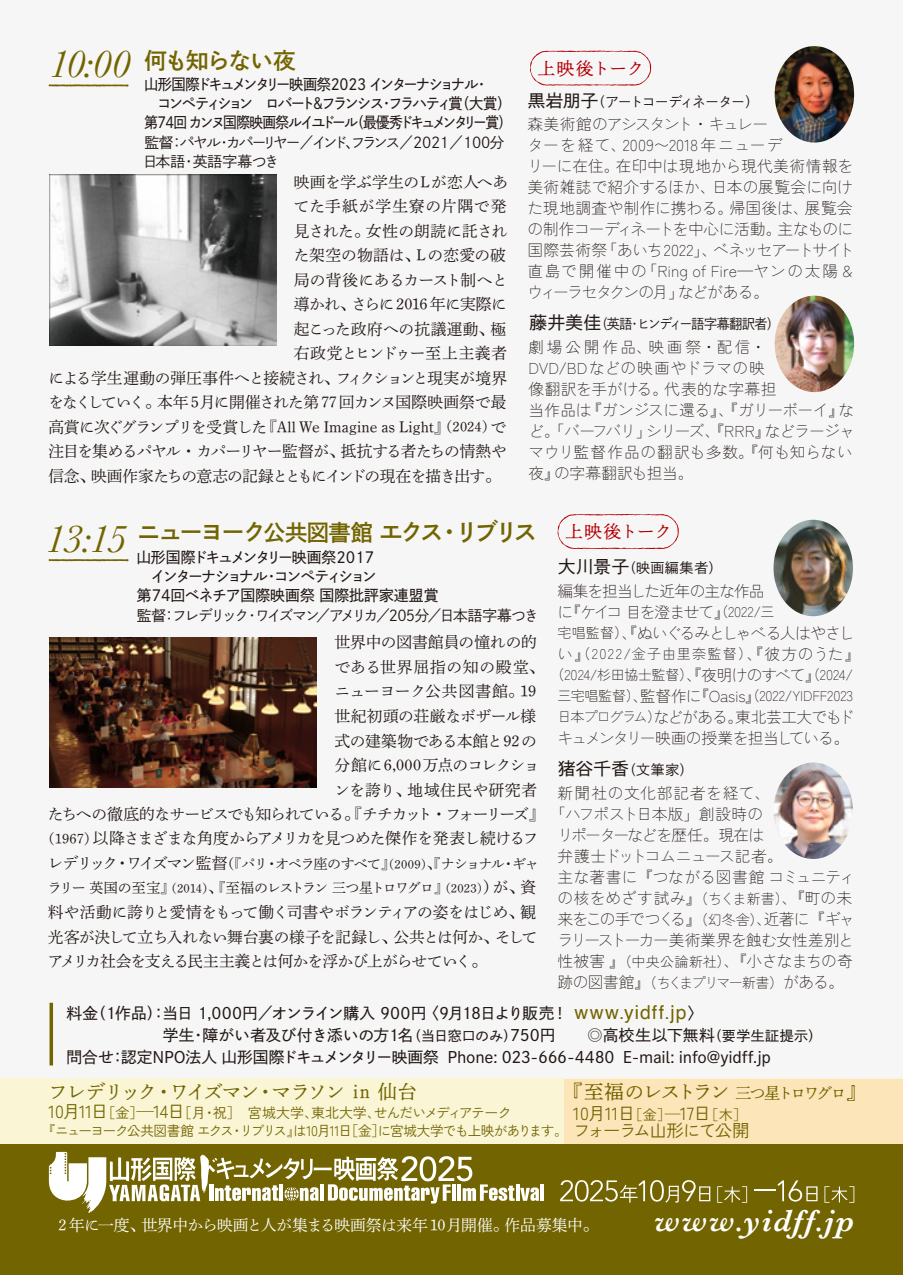
<style>
.page{position:relative;width:903px;height:1275px;background:#f6f6f6}
.page>*{position:absolute;margin:0;border:0;box-sizing:border-box;transform-origin:0 0}
.t1{font:italic 40.25px "Baskerville";letter-spacing:-.065em;color:#726400}
.t2{font:italic 600 31.5px "Baskerville";letter-spacing:.055em;color:#fff}
.t3{font:24.5px "DNP Shuei Go Gin Std B";letter-spacing:-.15em;color:#726400}
.t4{font:22.75px "DNP Shuei Go Gin Std B";letter-spacing:-.07em;color:#726400}
.t5{font:19.25px "DNP Shuei N Min Std L";letter-spacing:-.07em;color:#726400}
.t6{font:19.25px "DNP Shuei N Min Std L";letter-spacing:-.09em;color:#726400}
.t7{font:17.5px/17.5px "Zen Kaku Gothic New";letter-spacing:-.04em;color:#726400}
.t8{font:17.5px "DNP Shuei N Min Std L";letter-spacing:.005em;color:#b60005}
.t9{font:15.75px/24.5px "DNP Shuei Min Pr 6 N L";letter-spacing:-.03em;color:#221815;text-align:justify}
.t10{font:300 15.75px/21px "Zen Kaku Gothic Antique";letter-spacing:-.02em;color:#221815}
.t11{font:300 15.75px/21px "Zen Kaku Gothic Antique";letter-spacing:-.045em;color:#221815}
.t12{font:300 15.75px/21px "Zen Kaku Gothic Antique";color:#221815}
.t13{font:15.75px "DNP Shuei Go Gin Std M";letter-spacing:-.015em;color:#221815}
.t14{font:300 15.75px/21px "Zen Kaku Gothic Antique";letter-spacing:-.07em;color:#221815}
.t15{font:15.75px "DNP Shuei Go Gin Std M";letter-spacing:-.05em;color:#221815}
.t16{font:15.75px "DNP Shuei Min Pr 6 N L";letter-spacing:-.08em;color:#221815}
.t17{font:15.75px "DNP Shuei Min Pr 6 N L";letter-spacing:-.01em;color:#221815}
.t18{font:300 15.75px/21px "Zen Kaku Gothic Antique";letter-spacing:-.055em;color:#221815}
.t19{font:15.75px "DNP Shuei Min Pr 6 N L";color:#221815}
.t20{font:15.75px "DNP Shuei Min Pr 6 N L";letter-spacing:-.02em;color:#fff}
.t21{font:15.75px "DNP Shuei Min Pr 6 N L";letter-spacing:-.06em;color:#221815}
.t22{font:15.75px "DNP Shuei Min Pr 6 N L";letter-spacing:-.05em;color:#221815}
.t23{font:15.75px "DNP Shuei Min Pr 6 N L";letter-spacing:.005em;color:#221815}
.t24{font:15.75px "DNP Shuei Min Pr 6 N L";letter-spacing:.01em;color:#221815}
.t25{font:15.75px "DNP Shuei Min Pr 6 N L";letter-spacing:-.005em;color:#221815}
.t26{font:15.75px "DNP Shuei Min Pr 6 N L";letter-spacing:.04em;color:#221815}
.t27{font:15.75px "DNP Shuei Min Pr 6 N L";letter-spacing:.025em;color:#221815}
.t28{font:15.75px "DNP Shuei Min Pr 6 N L";letter-spacing:.055em;color:#221815}
.t29{font:300 15.75px "Zen Kaku Gothic Antique";letter-spacing:.055em;color:#221815}
.t30{font:15.4px/19.2px "DNP Shuei Go Gin Std M";letter-spacing:-.145em;color:#221815;scale:.93 1}
.t31{font:15.4px/19.2px "DNP Shuei Go Gin Std M";letter-spacing:-.05em;color:#221815}
.t32{font:14.88px/19.2px "DNP Shuei Go Gin Std L";letter-spacing:-.105em;color:#221815}
.t33{font:14px/24.5px "DNP Shuei Min Pr 6 N L";letter-spacing:-.08em;color:#221815}
.t34{font:14px/17.8px "Zen Kaku Gothic New";letter-spacing:-.08em;color:#726400}
.t35{font:300 14px/21px "Zen Kaku Gothic Antique";letter-spacing:-.01em;color:#221815;text-align:center}
.t36{font:300 14px "Zen Kaku Gothic Antique";letter-spacing:-.125em;color:#221815}
.t37{font:14px "DNP Shuei Go Gin Std L";letter-spacing:-.055em;color:#221815;scale:.93 1}
.t38{font:14px "DNP Shuei Go Gin Std L";letter-spacing:-.055em;color:#221815}
.t39{font:14px "DNP Shuei Go Gin Std L";letter-spacing:-.1em;color:#221815}
.s1{font-size:14px}
.s2{font-family:"DNP Shuei Go Gin Std M";font-size:17.5px}
.s3{font-size:22.75px}
.s4{font-size:15.75px}
.s5{font-family:"Zen Kaku Gothic Antique";font-weight:300}
.s6{font-size:12.25px}
.s7{font-family:"Helvetica";font-size:19.25px;color:#726400}
.s8{font-size:17.5px}
</style>
<div class="page">
<div style="left:0;top:1144px;width:903px;height:131px;background:#726400"></div>
<div style="left:0;top:1079px;width:903px;height:65px;background:#f9f5d5"></div>
<div style="left:564px;top:1079px;width:339px;height:65px;background:#fde5ba"></div>
<img style="left:49px;top:175px;width:227px;height:170px">
<img style="left:50px;top:637px;width:267px;height:150px">
<hr style="left:540px;top:1184px;width:4px;height:17px;background:#fff">
<svg style="left:48px;top:1152px;width:491px;height:61px"></svg>
<svg style="left:560px;top:1180px;width:150px;height:23px"></svg>
<svg style="left:717px;top:1186px;width:30px;height:17px"></svg>
<hr style="left:754px;top:1189px;width:21px;height:2px;background:#fff">
<svg style="left:777px;top:1180px;width:40px;height:21px"></svg>
<svg style="left:824px;top:1186px;width:30px;height:17px"></svg>
<svg style="left:530px;top:51px;width:121px;height:35px"></svg>
<svg style="left:557px;top:514px;width:122px;height:35px"></svg>
<img style="left:773px;top:520px;width:80px;height:96px">
<img style="left:773px;top:762px;width:80px;height:97px">
<img style="left:775px;top:46px;width:79px;height:97px">
<img style="left:775px;top:296px;width:79px;height:96px">
<hr style="left:50px;top:1003px;width:3px;height:62px;background:#726400">
<svg style="left:48px;top:559px;width:81px;height:3px"></svg>
<svg style="left:48px;top:84px;width:81px;height:3px"></svg>
<h1 class="t1" style="left:49px;top:38px;width:83px">10:00</h1>
<h3 class="t4" style="left:145px;top:44px;width:153px">何も知らない夜</h3>
<p class="t30" style="left:144px;top:74px;width:397px">山形国際ドキュメンタリー映画祭2023 インターナショナル・<br>　コンペティション　ロバート&amp;フランシス・フラハティ賞（大賞）第74回 カンヌ国際映画祭ルイユドール（最優秀ドキュメンタリー賞）</p>
<p class="t32" style="left:143px;top:132px;width:363px">監督：パヤル・カパーリヤー／インド、フランス／2021／100分日本語・英語字幕つき</p>
<p class="t24" style="left:294px;top:167px;width:216px">映画を学ぶ学生のLが恋人へあ</p>
<p class="t28" style="left:294px;top:192px;width:214px">てた手紙が学生寮の片隅で発</p>
<p class="t25" style="left:294px;top:216px;width:215px">見された。女性の朗読に託され</p>
<p class="t23" style="left:294px;top:241px;width:214px">た架空の物語は、Lの恋愛の破</p>
<p class="t9" style="left:294px;top:265px;width:216px">局の背後にあるカースト制へと</p>
<p class="t9" style="left:294px;top:290px;width:215px">導かれ、さらに2016 年に実際に</p>
<p class="t23" style="left:294px;top:314px;width:214px">起こった政府への抗議運動、極</p>
<p class="t19" style="left:294px;top:339px;width:215px">右政党とヒンドゥー至上主義者</p>
<p class="t9" style="left:48px;top:363px;width:460px">による学生運動の弾圧事件へと接続され、フィクションと現実が境界</p>
<p class="t9" style="left:48px;top:388px;width:460px">をなくしていく。本年 5月に開催された第77回カンヌ国際映画祭で最</p>
<p class="t17" style="left:48px;top:412px;width:459px">高賞に次ぐグランプリを受賞した『All We Imagine as Light』<span class="s1">（2024）</span>で</p>
<p class="t21" style="left:48px;top:437px;width:460px">注目を集めるパヤル・カパーリヤー監督が、抵抗する者たちの情熱や</p>
<p class="t22" style="left:48px;top:461px;width:454px">信念、映画作家たちの意志の記録とともにインドの現在を描き出す。</p>
<p class="t8" style="left:538px;top:56px;width:108px">上映後トーク</p>
<p class="t39" style="left:528px;top:92px;width:233px"><span class="s2">黒岩朋子</span>（アートコーディネーター）</p>
<p class="t10" style="left:527px;top:114px;width:328px">森美術館のアシスタント・キュレー<br>ターを経て、2009〜2018 年ニューデ<br>リーに在住。在印中は現地から現代美術情報を美術雑誌で紹介するほか、日本の展覧会に向けた現地調査や制作に携わる。帰国後は、展覧会の制作コーディネートを中心に活動。主なものに国際芸術祭「あいち2022」、ベネッセアートサイト直島で開催中の「Ring of Fire—ヤンの太陽 &amp;ウィーラセタクンの月」などがある。</p>
<p class="t37" style="left:529px;top:315px;width:270px"><span class="s2">藤井美佳</span>（英語・ヒンディー語字幕翻訳者）</p>
<p class="t12" style="left:528px;top:337px;width:328px">劇場公開作品、映画祭・配信・<br>DVD/BDなどの映画やドラマの映<br>像翻訳を手がける。代表的な字幕担<br>当作品は『ガンジスに還る』、『ガリーボーイ』など。「バーフバリ」シリーズ、『RRR』などラージャマウリ監督作品の翻訳も多数。『何も知らない夜』の字幕翻訳も担当。</p>
<h3 class="t3" style="left:137px;top:515px;width:403px">ニューヨーク<span class="s3">公共図書館</span> エクス・リブリス</h3>
<p class="t31" style="left:136px;top:547px;width:304px">山形国際ドキュメンタリー映画祭2017<br>　インターナショナル・コンペティション<br>第74回ベネチア国際映画祭 国際批評家連盟賞</p>
<p class="t32" style="left:137px;top:605px;width:403px">監督：フレデリック・ワイズマン／アメリカ／205分／日本語字幕つき</p>
<p class="t8" style="left:565px;top:519px;width:108px">上映後トーク</p>
<p class="t38" style="left:558px;top:558px;width:166px"><span class="s2">大川景子</span>（映画編集者）</p>
<h1 class="t1" style="left:46px;top:512px;width:83px">13:15</h1>
<p class="t14" style="left:557px;top:581px;width:298px">編集を担当した近年の主な作品<br>に『ケイコ 目を澄ませて』<span class="s1">（2022/三<br>宅唱監督）</span>、『ぬいぐるみとしゃべる人はやさし</p>
<p class="t35" style="left:550px;top:644px;width:311px"><span class="s4">い』</span>（2022/金子由里奈監督）<span class="s4">、『彼方のうた』</span>（2024/杉田協士監督）<span class="s4">、『夜明けのすべて』</span>（2024/三宅唱監督）<span class="s4">、監督作に『Oasis』</span>（2022/YIDFF2023</p>
<p class="t18" style="left:557px;top:707px;width:298px"><span class="s1">日本プログラム）</span>などがある。東北芸工大でもドキュメンタリー映画の授業を担当している。</p>
<p class="t38" style="left:558px;top:760px;width:137px"><span class="s2">猪谷千香</span>（文筆家）</p>
<p class="t29" style="left:557px;top:784px;width:214px">新聞社の文化部記者を経て、</p>
<p class="t11" style="left:557px;top:825px;width:299px">リポーターなどを歴任。現在は<br>弁護士ドットコムニュース記者。<br>主な著書に『つながる図書館 コミュニティの核をめざす試み』<span class="s1">（ちくま新書）</span>、『町の未来をこの手でつくる』<span class="s1">（幻冬舎）</span>、近著に『ギャラリーストーカー美術業界を蝕む女性差別と性被害 』<span class="s1">（中央公論新社）</span>、『小さなまちの奇</p>
<p class="t36" style="left:557px;top:975px;width:288px"><span class="s4">跡の図書館』</span>（ちくまプリマー新書）<span class="s4">がある。</span></p>
<p class="t19" style="left:334px;top:628px;width:204px">世界中の図書館員の憧れの的</p>
<p class="t26" style="left:334px;top:653px;width:212px">である世界屈指の知の殿堂、</p>
<p class="t9" style="left:334px;top:677px;width:203px">ニューヨーク公共図書館。19</p>
<p class="t9" style="left:334px;top:702px;width:203px">世紀初頭の荘厳なボザール様</p>
<p class="t19" style="left:334px;top:726px;width:204px">式の建築物である本館と92の</p>
<p class="t9" style="left:334px;top:751px;width:207px">分館に6,000万点のコレクショ</p>
<p class="t27" style="left:334px;top:775px;width:204px">ンを誇り、地域住民や研究者</p>
<p class="t16" style="left:48px;top:800px;width:717px">たちへの徹底的なサービスでも知られている。『チチカット・フォーリーズ』<span class="s5">「ハフポスト日本版」創設時の</span></p>
<p class="t9" style="left:41px;top:824px;width:499px"><span class="s1">（1967）</span>以降さまざまな角度からアメリカを見つめた傑作を発表し続けるフ</p>
<p class="t33" style="left:48px;top:849px;width:492px"><span class="s4">レデリック・ワイズマン監督</span>（『パリ・オペラ座のすべて』<span class="s6">（2009）</span>、『ナショナル・ギャラリー 英国の至宝』<span class="s6">（2014）</span>、『至福のレストラン 三つ星トロワグロ』<span class="s6">（2023）</span><span class="s4">）が、資</span></p>
<p class="t9" style="left:48px;top:898px;width:491px">料や活動に誇りと愛情をもって働く司書やボランティアの姿をはじめ、観光客が決して立ち入れない舞台裏の様子を記録し、公共とは何か、そしてアメリカ社会を支える民主主義とは何かを浮かび上がらせていく。</p>
<p class="t15" style="left:66px;top:1002px;width:638px">料金（1作品）：当日 1,000円／オンライン購入 900円 〈9月18日より販売！ <span class="s7">www.yidff.jp</span>〉</p>
<p class="t13" style="left:163px;top:1024px;width:661px">学生・障がい者及び付き添いの方1名<span class="s1">（当日窓口のみ）</span>750円　　◎高校生以下無料<span class="s1">（要学生証提示）</span></p>
<p class="t13" style="left:66px;top:1047px;width:706px">問合せ：認定NPO法人 山形国際ドキュメンタリー映画祭 Phone: 023-666-4480 E-mail: info@yidff.jp</p>
<p class="t5" style="left:49px;top:1078px;width:370px">フレデリック・ワイズマン・マラソン in 仙台</p>
<p class="t34" style="left:42px;top:1104px;width:527px;text-indent:7px"><span class="s8">10月11日</span>［金］<span class="s8">—14日</span>［月・祝］　宮城大学、東北大学、せんだいメディアテーク<br>『ニューヨーク公共図書館 エクス・リブリス』は10月11日［金］に宮城大学でも上映があります。</p>
<p class="t6" style="left:563px;top:1078px;width:304px">『至福のレストラン <span class="s4">三つ星トロワグロ</span>』</p>
<p class="t7" style="left:573px;top:1105px;width:178px">10月11日<span class="s1">［金］</span><span class="s4">—</span>17日<span class="s1">［木］</span>フォーラム山形にて公開</p>
<p class="t20" style="left:59px;top:1211px;width:542px">2 年に一度、世界中から映画と人が集まる映画祭は来年10月開催。作品募集中。</p>
<h2 class="t2" style="left:654px;top:1199px;width:201px">www.yidff.jp</h2>
</div>
